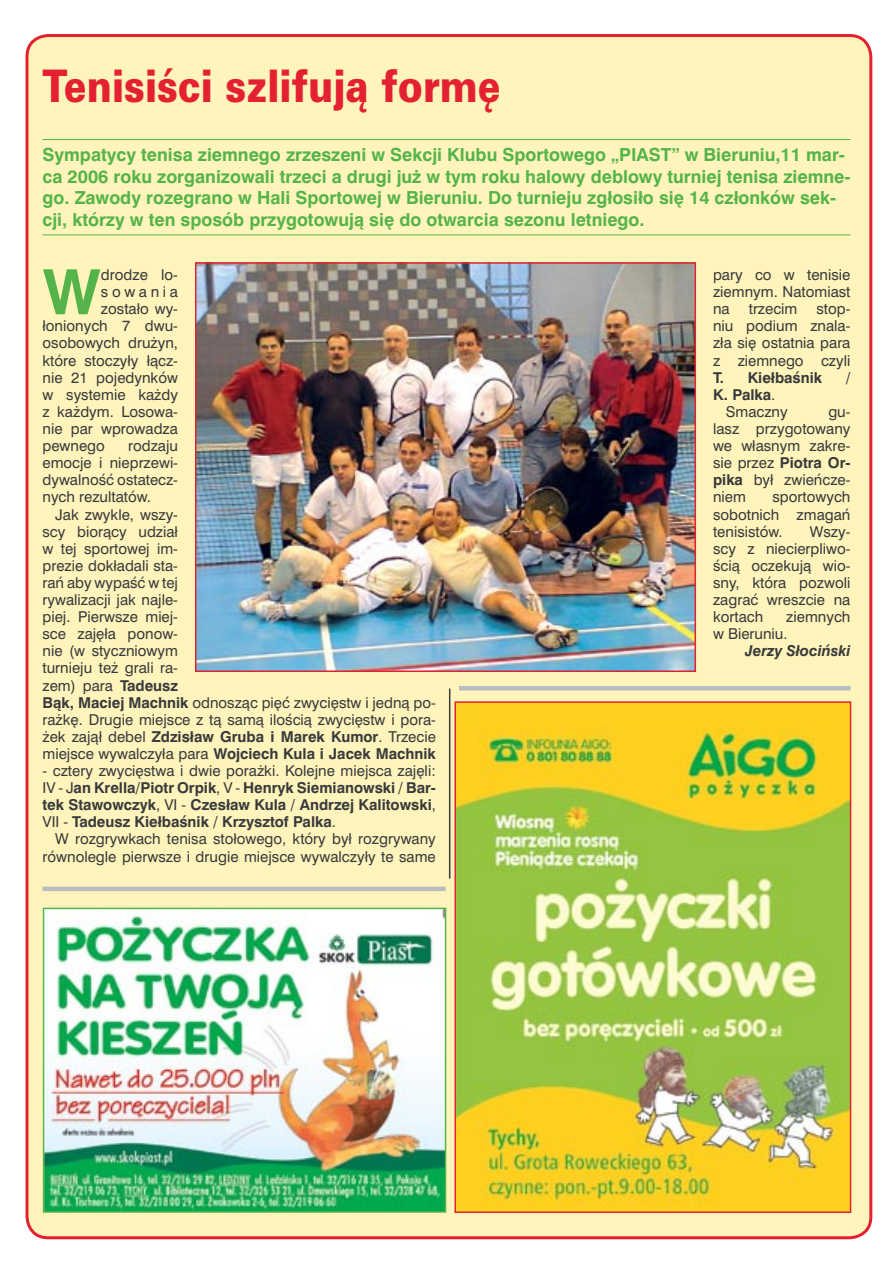
<style>
.page{position:relative;width:893px;height:1263px;background:#fff}
.page>*{position:absolute;margin:0;border:0;box-sizing:border-box;transform-origin:0 0}
.t1{font:62.55px "Swiss 721 AT Bold";color:#55b449}
.t2{font:45px "Zurich AT Black";color:#e42130;scale:.85 1}
.t3{font:18px/21.6px "Swiss 721 AT Bold";color:#55b449}
.t4{font:15px/17.1px "Swiss 721 AT";color:#383a3b;text-align:justify}
.t5{font:15px/17.1px "Swiss 721 AT Bold";color:#383a3b}
.t6{font:italic 15px "Swiss 721 AT Bold";color:#383a3b}
.t7{font:15px "Swiss 721 AT";letter-spacing:.24em;color:#383a3b}
.s1{font-family:"Swiss 721 AT Bold"}
.s2{font-family:"Swiss 721 AT"}
</style>
<div class="page">
<div style="left:25px;top:34px;width:848px;height:1204px;background:#fff4bc"></div>
<img style="left:457px;top:704px;width:391px;height:506px">
<div style="left:454px;top:701px;width:397px;height:512px;border:2px solid #e42130"></div>
<img style="left:46px;top:911px;width:397px;height:299px">
<div style="left:43px;top:908px;width:403px;height:305px;border:2px solid #55b449"></div>
<img style="left:198px;top:265px;width:495px;height:404px">
<div style="left:195px;top:262px;width:501px;height:410px;border:2px solid #e42130"></div>
<hr style="left:43px;top:139px;width:807px;height:1px;background:#55b449">
<hr style="left:43px;top:234px;width:807px;height:1px;background:#55b449">
<div style="left:43px;top:886px;width:402px;height:5px;background:#b9bcc1"></div>
<hr style="left:459px;top:686px;width:391px;height:4px;background:#b9bcc1">
<hr style="left:449px;top:688px;width:1px;height:191px;background:#383a3b">
<h2 class="t2" style="left:43px;top:59px;width:541px">Tenisiści szlifują formę</h2>
<p class="t3" style="left:43px;top:144px;width:809px">Sympatycy tenisa ziemnego zrzeszeni w Sekcji Klubu Sportowego „PIAST” w Bieruniu,11 mar&shy;ca 2006 roku zorganizowali trzeci a drugi już w tym roku halowy deblowy turniej tenisa ziemne&shy;go. Zawody rozegrano w Hali Sportowej w Bieruniu. Do turnieju zgłosiło się 14 członków sek&shy;cji, którzy w ten sposób przygotowują się do otwarcia sezonu letniego.</p>
<h1 class="t1" style="left:43px;top:254px;width:60px">W</h1>
<p class="t4" style="left:101px;top:266px;width:79px">drodze lo-</p>
<p class="t7" style="left:101px;top:283px;width:79px">sowania</p>
<p class="t4" style="left:101px;top:300px;width:79px">zostało wy-</p>
<p class="t4" style="left:43px;top:317px;width:137px">łonionych 7 dwu-</p>
<p class="t4" style="left:43px;top:335px;width:137px">osobowych drużyn,</p>
<p class="t4" style="left:43px;top:352px;width:137px">które stoczyły łącz-</p>
<p class="t4" style="left:43px;top:369px;width:137px">nie 21 pojedynków</p>
<p class="t4" style="left:43px;top:386px;width:137px">w systemie każdy</p>
<p class="t4" style="left:43px;top:403px;width:137px">z każdym. Losowa-</p>
<p class="t4" style="left:43px;top:420px;width:137px">nie par wprowadza</p>
<p class="t4" style="left:43px;top:437px;width:64px">pewnego</p>
<p class="t4" style="left:43px;top:437px;width:137px;text-indent:86px">rodzaju emocje i nieprzewi&shy;dywalność ostatecz&shy;nych rezultatów.</p>
<p class="t4" style="left:43px;top:506px;width:395px;text-align:left;text-indent:13px">Jak zwykle, wszy-<br>scy biorący udział<br>w tej sportowej im-<br>prezie dokładali sta-<br>rań aby wypaść w tej<br>rywalizacji jak najle-<br>piej. Pierwsze miej-<br>sce zajęła ponow-<br>nie (w styczniowym<br>turnieju też grali ra-<br>zem) para <span class="s1">Tadeusz<br>Bąk, Maciej Machnik</span> odnosząc pięć zwycięstw i jedną po&shy;rażkę. Drugie miejsce z tą samą ilością zwycięstw i pora-</p>
<p class="t5" style="left:43px;top:728px;width:395px"><span class="s2">żek zajął debel</span> Zdzisław Gruba i Marek Kumor<span class="s2">. Trzecie miejsce wywalczyła para</span> Wojciech Kula i Jacek Machnik</p>
<p class="t4" style="left:43px;top:762px;width:395px">- cztery zwycięstwa i dwie porażki. Kolejne miejsca zajęli:</p>
<p class="t5" style="left:43px;top:779px;width:395px;text-align:justify"><span class="s2">IV - J</span>an Krella/Piotr Orpik<span class="s2">, V -</span> Henryk Siemianowski / Bar&shy;tek Stawowczyk<span class="s2">, VI -</span> Czesław Kula / Andrzej Kalitowski<span class="s2">, VII -</span> Tadeusz Kiełbaśnik / Krzysztof Palka<span class="s2">.</span></p>
<p class="t4" style="left:43px;top:830px;width:395px;text-align:right">W rozgrywkach tenisa stołowego, który był rozgrywany równolegle pierwsze i drugie miejsce wywalczyły te same</p>
<p class="t4" style="left:713px;top:266px;width:139px">pary co w tenisie ziemnym. Natomiast na</p>
<p class="t4" style="left:749px;top:300px;width:50px">trzecim</p>
<p class="t4" style="left:713px;top:300px;width:139px;text-indent:103px">stop&shy;niu podium znala&shy;zła się ostatnia para z ziemnego czyli</p>
<p class="t5" style="left:713px;top:369px;width:111px">T. Kiełbaśnik</p>
<p class="t5" style="left:846px;top:369px;width:6px">/</p>
<p class="t5" style="left:713px;top:386px;width:64px">K. Palka<span class="s2">.</span></p>
<p class="t4" style="left:726px;top:403px;width:63px">Smaczny</p>
<p class="t4" style="left:713px;top:403px;width:139px;text-indent:115px">gu&shy;lasz przygotowany we własnym zakre-</p>
<p class="t5" style="left:713px;top:454px;width:139px"><span class="s2">sie przez</span> Piotra Or-</p>
<p class="t4" style="left:713px;top:471px;width:139px"><span class="s1">pika</span> był zwieńcze&shy;niem</p>
<p class="t4" style="left:713px;top:488px;width:139px;text-indent:59px">sportowych sobotnich zmagań tenisistów.</p>
<p class="t4" style="left:713px;top:523px;width:139px;text-indent:97px">Wszy&shy;scy z niecierpliwo&shy;ścią oczekują wio&shy;sny, która pozwoli zagrać wreszcie na kortach</p>
<p class="t4" style="left:713px;top:608px;width:139px;text-indent:73px">ziemnych w Bieruniu.</p>
<p class="t6" style="left:745px;top:642px;width:107px">Jerzy Słociński</p>
</div>
